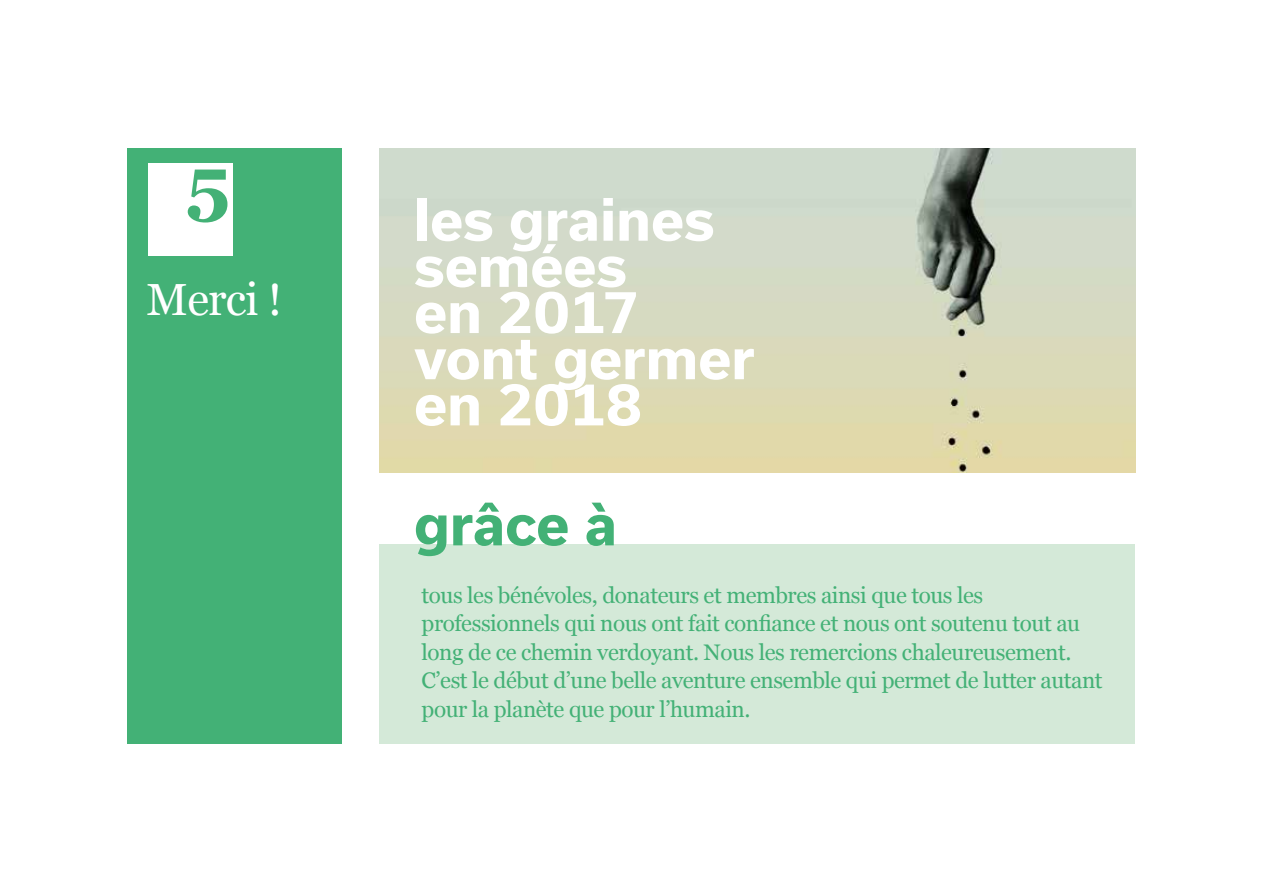
<style>
.page{position:relative;width:1263px;height:893px;background:#fff}
.page>*{position:absolute;margin:0;border:0;box-sizing:border-box;transform-origin:0 0}
.t1{font:700 75px "Georgia";color:#43b176}
.t2{font:700 55.65px/46.2px "Usual";color:#fff}
.t3{font:700 55.65px "Usual";color:#43b176}
.t4{font:45px "Georgia";letter-spacing:-.02em;color:#fff}
.t5{font:22.5px/28.5px "Georgia";letter-spacing:-.02em;color:#43b176}
</style>
<div class="page">
<img style="left:379px;top:149px;width:756px;height:323px">
<div style="left:128px;top:149px;width:214px;height:595px;background:#43b176"></div>
<div style="left:148px;top:163px;width:85px;height:93px;background:#fff"></div>
<div style="left:379px;top:544px;width:756px;height:200px;background:#d4e9d8"></div>
<h1 class="t1" style="left:186px;top:135px;width:46px">5</h1>
<h3 class="t4" style="left:147px;top:272px;width:137px">Merci !</h3>
<h2 class="t2" style="left:414px;top:197px;width:342px">les graines semées<br>en 2017 vont germer en 2018</h2>
<h2 class="t3" style="left:414px;top:492px;width:204px">grâce à</h2>
<p class="t5" style="left:422px;top:581px;width:683px">tous les bénévoles, donateurs et membres ainsi que tous les professionnels qui nous ont fait confiance et nous ont soutenu tout au long de ce chemin verdoyant. Nous les remercions chaleureusement.<br>C’est le début d’une belle aventure ensemble qui permet de lutter autant pour la planète que pour l’humain.</p>
</div>
